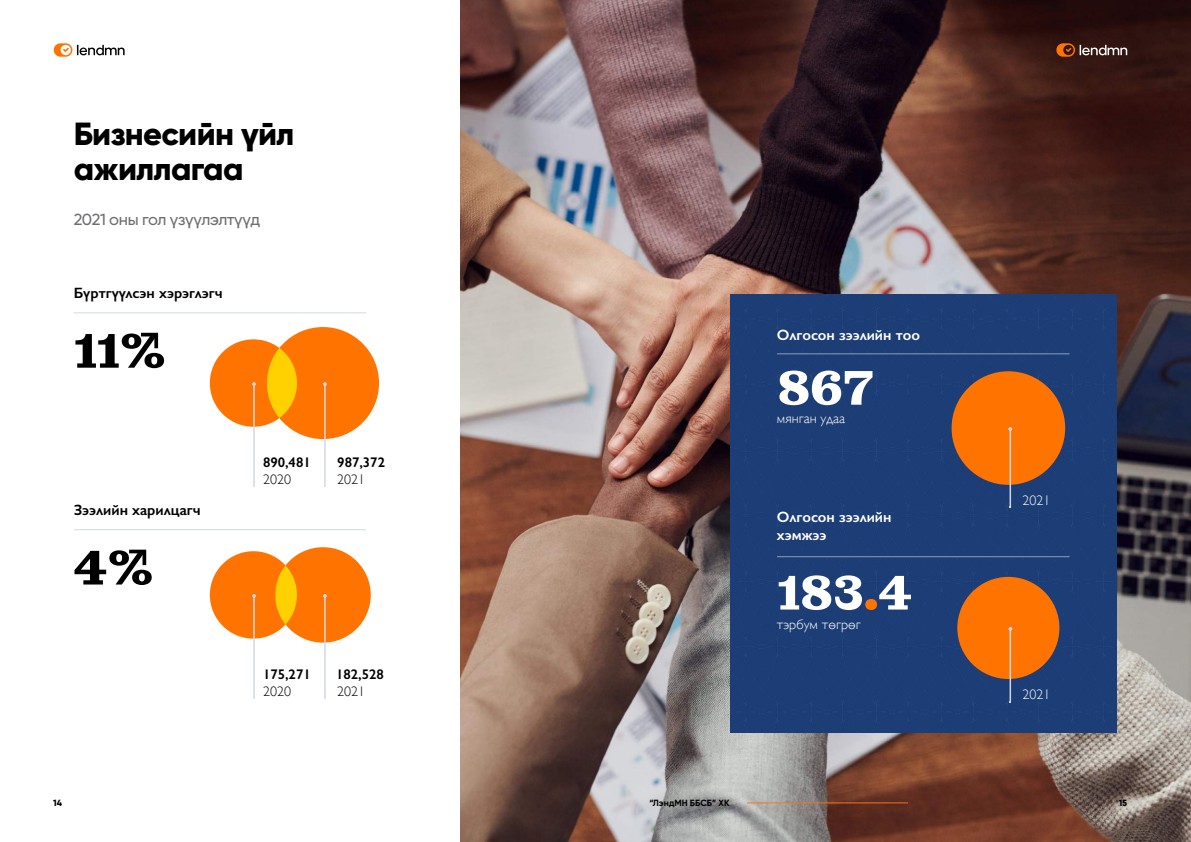
<style>
.page{position:relative;width:1191px;height:842px;background:#fff}
.page>*{position:absolute;margin:0;border:0;box-sizing:border-box;transform-origin:0 0}
.t1{font:700 49.4px "Montagu Slab";letter-spacing:-.02em;color:#fff}
.t2{font:700 49.4px "Montagu Slab";color:#000}
.t3{font:800 32px/35px "GIP";letter-spacing:-.02em;color:#000}
.t4{font:500 16px "GIP";letter-spacing:-.02em;color:#6d6e71}
.t5{font:600 15px/18px "Gill Sans";color:#fff}
.t6{font:600 15px "Gill Sans";color:#000}
.t7{font:300 14px "Gill Sans";color:#fff}
.t8{font:600 14px "Gill Sans";color:#000}
.t9{font:300 14px "Gill Sans";color:#000}
.t10{font:700 9px "GIP";color:#000}
.t11{font:800 9px "GIP";color:#000}
.s1{color:#ff7300}
</style>
<div class="page">
<img style="left:460px;top:0;width:731px;height:842px">
<svg style="left:54px;top:43px;width:71px;height:14px"></svg>
<hr style="left:747px;top:802px;width:161px;height:1px;background:#f47421">
<div style="left:730px;top:294px;width:387px;height:438px;background:#1c3d75"></div>
<hr style="left:777px;top:353px;width:292px;height:1px;background:#fff">
<hr style="left:74px;top:312px;width:292px;height:1px;background:#1c3d75">
<hr style="left:777px;top:556px;width:292px;height:1px;background:#fff">
<hr style="left:74px;top:529px;width:292px;height:1px;background:#1c3d75">
<div style="left:951px;top:371px;width:114px;height:114px;background:#ff7300;border-radius:50%"></div>
<hr style="left:1009px;top:429px;width:2px;height:79px;background:#d1d7e3">
<div style="left:957px;top:577px;width:102px;height:102px;background:#ff7300;border-radius:50%"></div>
<hr style="left:1009px;top:629px;width:2px;height:73px;background:#d1d7e3">
<div style="left:210px;top:339px;width:87px;height:88px;background:#ff7300;border-radius:50%"></div>
<div style="left:210px;top:551px;width:87px;height:88px;background:#ff7300;border-radius:50%"></div>
<svg style="left:267px;top:327px;width:112px;height:112px;background:#ff8100"></svg>
<div style="left:275px;top:547px;width:96px;height:96px;background:#ff7300;border-radius:50%"></div>
<svg style="left:141px;top:332px;width:18px;height:17px"></svg>
<svg style="left:129px;top:549px;width:18px;height:17px"></svg>
<svg style="left:252px;top:382px;width:4px;height:4px"></svg>
<svg style="left:252px;top:594px;width:4px;height:4px"></svg>
<svg style="left:1008px;top:427px;width:4px;height:4px"></svg>
<svg style="left:323px;top:382px;width:4px;height:4px"></svg>
<svg style="left:1008px;top:627px;width:4px;height:4px"></svg>
<svg style="left:323px;top:594px;width:4px;height:4px"></svg>
<hr style="left:253px;top:384px;width:2px;height:103px;background:#d1d7e3">
<hr style="left:324px;top:384px;width:2px;height:103px;background:#d1d7e3">
<hr style="left:253px;top:596px;width:2px;height:103px;background:#d1d7e3">
<hr style="left:324px;top:596px;width:2px;height:103px;background:#d1d7e3">
<svg style="left:1056px;top:43px;width:71px;height:14px"></svg>
<h2 class="t3" style="left:74px;top:116px;width:222px">Бизнесийн үйл ажиллагаа</h2>
<p class="t4" style="left:74px;top:209px;width:188px">2021 оны гол үзүүлэлтүүд</p>
<p class="t6" style="left:74px;top:284px;width:150px">Бүртгүүлсэн хэрэглэгч</p>
<h1 class="t2" style="left:74px;top:312px;width:94px">11%</h1>
<p class="t6" style="left:74px;top:501px;width:128px">Зээлийн харилцагч</p>
<h1 class="t2" style="left:74px;top:529px;width:82px">4%</h1>
<p class="t5" style="left:777px;top:326px;width:144px">Олгосон зээлийн тоо</p>
<h1 class="t1" style="left:777px;top:349px;width:99px">867</h1>
<p class="t7" style="left:777px;top:407px;width:70px">мянган удаа</p>
<p class="t8" style="left:263px;top:454px;width:49px">890,481</p>
<p class="t8" style="left:337px;top:454px;width:49px">987,372</p>
<p class="t9" style="left:263px;top:469px;width:29px">2020</p>
<p class="t9" style="left:337px;top:469px;width:29px">2021</p>
<p class="t7" style="left:1022px;top:490px;width:29px">2021</p>
<p class="t5" style="left:777px;top:508px;width:116px">Олгосон зээлийн хэмжээ</p>
<h1 class="t1" style="left:777px;top:554px;width:137px">183<span class="s1">.</span>4</h1>
<p class="t7" style="left:777px;top:613px;width:85px">тэрбум төгрөг</p>
<p class="t8" style="left:263px;top:666px;width:49px">175,271</p>
<p class="t8" style="left:336px;top:666px;width:49px">182,528</p>
<p class="t9" style="left:263px;top:681px;width:29px">2020</p>
<p class="t9" style="left:337px;top:681px;width:29px">2021</p>
<p class="t7" style="left:1022px;top:684px;width:29px">2021</p>
<p class="t11" style="left:53px;top:797px;width:10px">14</p>
<p class="t10" style="left:649px;top:797px;width:82px">“ЛэндМН ББСБ” ХК</p>
<p class="t11" style="left:1118px;top:797px;width:10px">15</p>
</div>
